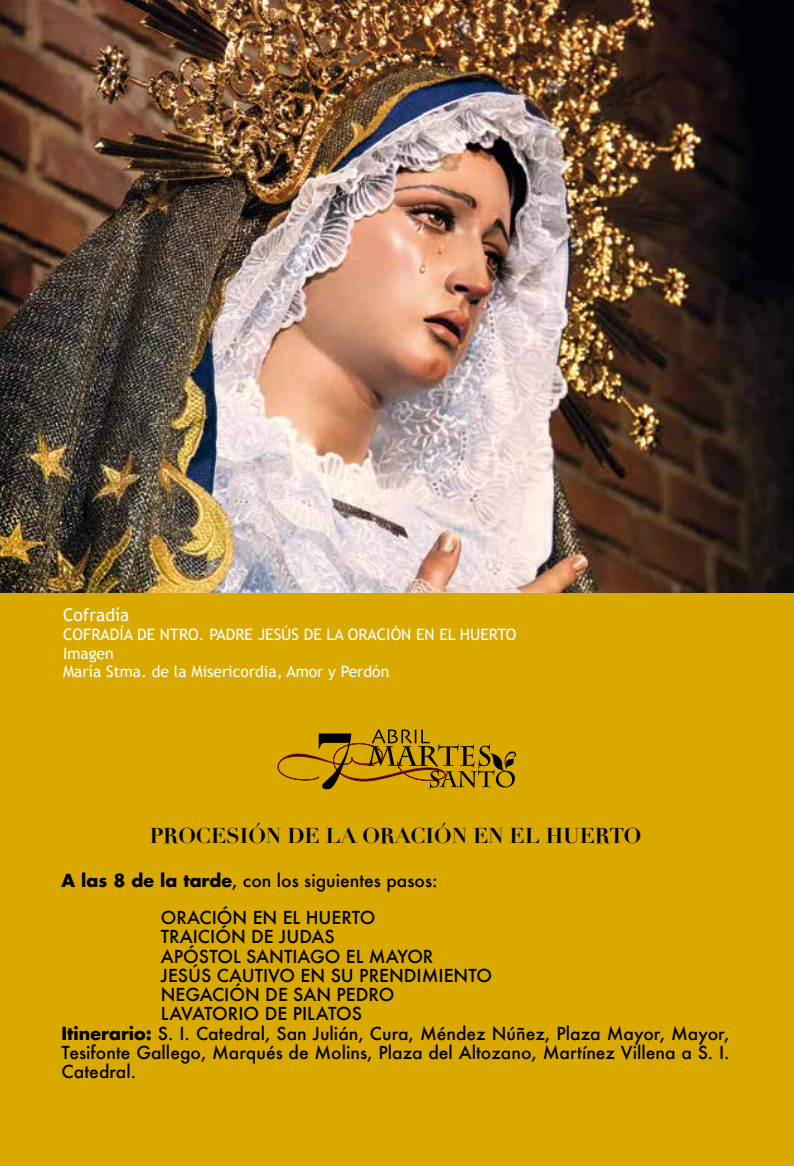
<style>
.page{position:relative;width:794px;height:1166px;background:#daa900}
.page>*{position:absolute;margin:0;border:0;box-sizing:border-box;transform-origin:0 0}
.t1{font:700 21px "Didot";color:#000}
.t2{font:500 17.5px/36.8px "Futura";color:#000}
.t3{font:17.5px "Trebuchet MS";color:#fff}
.t4{font:15.75px/18.9px "Trebuchet MS";color:#fff}
.s1{font-weight:700}
</style>
<div class="page">
<img style="left:0;top:0;width:794px;height:593px">
<svg style="left:278px;top:729px;width:239px;height:60px"></svg>
<p class="t3" style="left:63px;top:604px;width:68px">Cofradía</p>
<p class="t4" style="left:63px;top:625px;width:455px">COFRADÍA DE NTRO. PADRE JESÚS DE LA ORACIÓN EN EL HUERTO<br>Imagen<br>María Stma. de la Misericordia, Amor y Perdón</p>
<p class="t1" style="left:150px;top:823px;width:493px">PROCESIÓN DE LA ORACIÓN EN EL HUERTO</p>
<p class="t2" style="left:161px;top:862px;width:278px;text-indent:-99px"><span class="s1">A las 8 de la tarde</span>, con los siguientes pasos:<br>ORACIÓN EN EL HUERTO</p>
<p class="t2" style="left:161px;top:918px;width:175px">TRAICIÓN DE JUDAS</p>
<p class="t2" style="left:161px;top:937px;width:274px">APÓSTOL SANTIAGO EL MAYOR</p>
<p class="t2" style="left:161px;top:957px;width:333px">JESÚS CAUTIVO EN SU PRENDIMIENTO</p>
<p class="t2" style="left:161px;top:976px;width:235px">NEGACIÓN DE SAN PEDRO</p>
<p class="t2" style="left:161px;top:995px;width:202px">LAVATORIO DE PILATOS</p>
<p class="t2" style="left:62px;top:1014px;width:669px"><span class="s1">Itinerario:</span> S. I. Catedral, San Julián, Cura, Méndez Núñez, Plaza Mayor, Mayor,</p>
<p class="t2" style="left:62px;top:1034px;width:669px">Tesifonte Gallego, Marqués de Molins, Plaza del Altozano, Martínez Villena a S. I.</p>
<p class="t2" style="left:62px;top:1053px;width:76px">Catedral.</p>
</div>
